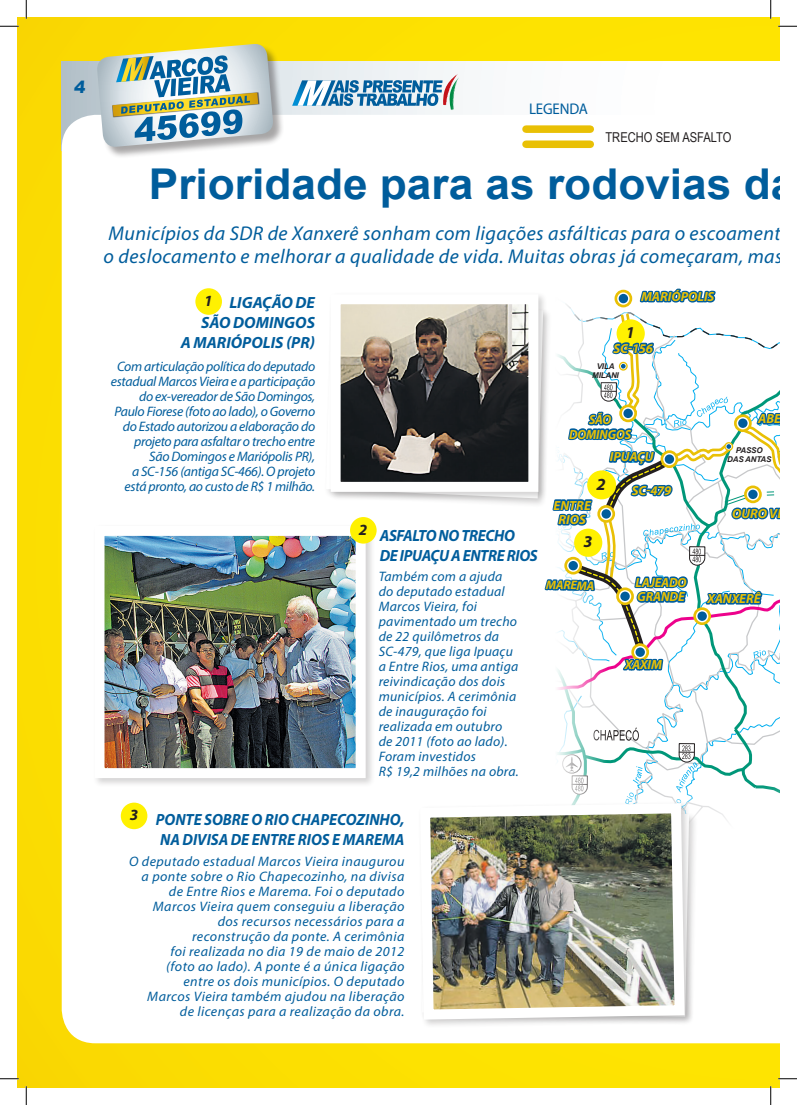
<style>
.page{position:relative;width:797px;height:1105px;background:#fff}
.page>*{position:absolute;margin:0;border:0;box-sizing:border-box;transform-origin:0 0}
.t1{font:700 42.5px "Arial";color:#005d9c;scale:1.04 1}
.t2{font:italic 20px/22.5px "Myriad Pro";letter-spacing:.02em;color:#005d9c}
.t3{font:italic 700 17px "Myriad Pro";color:#231f20}
.t4{font:900 16.88px "Arial";color:#005d9c}
.t5{font:italic 700 16.62px "Myriad Pro";color:#231f20}
.t6{font:italic 700 16.25px/20px "Myriad Pro";color:#005d9c;scale:.95 1}
.t7{font:italic 700 16.25px/20px "Myriad Pro";color:#005d9c;text-align:right}
.t8{font:italic 700 16.25px/20px "Myriad Pro";letter-spacing:-.02em;color:#005d9c;scale:.95 1}
.t9{font:italic 700 15.62px "Myriad Pro";color:#231f20}
.t10{font:15.5px "Myriad Pro";letter-spacing:-.01em;color:#005d9c;scale:.96 1}
.t11{font:italic 13.75px/15px "Myriad Pro";letter-spacing:.02em;color:#005d9c;text-align:right}
.t12{font:italic 13.75px/15px "Myriad Pro";letter-spacing:-.02em;color:#005d9c;text-align:right}
.t13{font:13.62px "Arial Narrow";color:#231f20}
.t14{font:italic 700 13.25px/14.6px "Myriad Pro";color:#e9c005}
.t15{font:italic 700 13.25px/14.6px "Myriad Pro";color:#e9c005;text-align:center;scale:.94 1}
.t16{font:italic 700 12.5px "Myriad Pro";color:#e9c005}
.t17{font:italic 700 8px/9.5px "Arial";letter-spacing:-.02em;color:#231f20;text-align:center}
</style>
<div class="page">
<div style="left:17px;top:17px;width:762px;height:1070px;background:#fbdd01"></div>
<svg style="left:62px;top:62px;width:717px;height:53px;background:#f3f6f7"></svg>
<div style="left:62px;top:115px;width:717px;height:928px;background:#fff"></div>
<svg style="left:292px;top:73px;width:167px;height:38px;background:#9dbed3"></svg>
<div style="left:98px;top:45px;width:187px;height:114px;background:#231f20;opacity:.4"></div>
<svg style="left:96px;top:44px;width:178px;height:104px;background:#acbfb2"></svg>
<div style="left:488px;top:281px;width:291px;height:54px;background:#fff"></div>
<div style="left:488px;top:772px;width:291px;height:79px;background:#fff"></div>
<div style="left:418px;top:801px;width:276px;height:228px;background:#231f20;opacity:.2"></div>
<img style="left:415px;top:798px;width:274px;height:227px">
<div style="left:92px;top:524px;width:283px;height:264px;background:#231f20;opacity:.2"></div>
<img style="left:105px;top:537px;width:249px;height:230px">
<div style="left:94px;top:526px;width:271px;height:252px;border:10px solid #fff"></div>
<div style="left:350px;top:517px;width:26px;height:27px;background:#fff101;border-radius:50%"></div>
<div style="left:121px;top:803px;width:26px;height:26px;background:#fff101;border-radius:50%"></div>
<div style="left:321px;top:296px;width:196px;height:208px;background:#fff"></div>
<div style="left:328px;top:292px;width:219px;height:209px;background:#231f20;opacity:.2"></div>
<img style="left:341px;top:305px;width:176px;height:176px">
<div style="left:330px;top:294px;width:208px;height:198px;border:10px solid #fff"></div>
<div style="left:195px;top:288px;width:27px;height:27px;background:#fff101;border-radius:50%"></div>
<div style="left:526px;top:125px;width:64px;height:8px;background:#e9c005"></div>
<div style="left:526px;top:140px;width:64px;height:8px;background:#e9c005"></div>
<svg style="left:517px;top:154px;width:262px;height:694px;background:#e2e9e6"></svg>
<svg style="left:0;top:25px;width:19px;height:2px"></svg>
<svg style="left:778px;top:25px;width:19px;height:2px"></svg>
<svg style="left:0;top:1078px;width:19px;height:1px"></svg>
<svg style="left:778px;top:1078px;width:19px;height:1px"></svg>
<svg style="left:25px;top:0;width:2px;height:19px"></svg>
<svg style="left:25px;top:1086px;width:2px;height:19px"></svg>
<svg style="left:770px;top:0;width:1px;height:19px"></svg>
<svg style="left:770px;top:1086px;width:1px;height:19px"></svg>
<p class="t4" style="left:74px;top:74px;width:15px">4</p>
<p class="t10" style="left:529px;top:99px;width:63px">LEGENDA</p>
<p class="t13" style="left:605px;top:127px;width:128px">TRECHO SEM ASFALTO</p>
<h1 class="t1" style="left:149px;top:156px;width:623px">Prioridade para as rodovias da</h1>
<h2 class="t2" style="left:104px;top:222px;width:695px">Municípios da SDR de Xanxerê sonham com ligações asfálticas para o escoamento o deslocamento e melhorar a qualidade de vida. Muitas obras já começaram, mas p</h2>
<p class="t7" style="left:181px;top:292px;width:136px">LIGAÇÃO DE<br>SÃO DOMINGOS<br>A MARIÓPOLIS (PR)</p>
<p class="t9" style="left:204px;top:290px;width:10px">1</p>
<p class="t12" style="left:111px;top:359px;width:206px">Com articulação política do deputado estadual Marcos Vieira e a participação do ex-vereador de São Domingos, Paulo Fiorese (foto ao lado), o Governo do Estado autorizou a elaboração do projeto para asfaltar o trecho entre São Domingos e Mariópolis PR),<br>a SC-156 (antiga SC-466). O projeto está pronto, ao custo de R$ 1 milhão.</p>
<p class="t14" style="left:641px;top:289px;width:75px">MARIÓPOLIS</p>
<p class="t5" style="left:626px;top:322px;width:10px">1</p>
<p class="t14" style="left:613px;top:340px;width:41px">SC-156</p>
<p class="t17" style="left:592px;top:361px;width:28px">VILA<br>MILANI</p>
<p class="t9" style="left:359px;top:519px;width:10px">2</p>
<p class="t8" style="left:380px;top:525px;width:168px">ASFALTO NO TRECHO<br>DE IPUAÇU A ENTRE RIOS</p>
<p class="t11" style="left:379px;top:569px;width:141px;text-align:left">Também com a ajuda do deputado estadual<br>Marcos Vieira, foi pavimentado um trecho de 22 quilômetros da<br>SC-479, que liga Ipuaçu a Entre Rios, uma antiga reivindicação dos dois municípios. A cerimônia de inauguração foi realizada em outubro de 2011 (foto ao lado).<br>Foram investidos<br>R$ 19,2 milhões na obra.</p>
<p class="t15" style="left:569px;top:412px;width:67px">SÃO<br>DOMINGOS</p>
<p class="t14" style="left:610px;top:449px;width:45px">IPUAÇU</p>
<p class="t3" style="left:596px;top:473px;width:11px">2</p>
<p class="t14" style="left:553px;top:497px;width:39px;text-align:center">ENTRE<br>RIOS</p>
<p class="t5" style="left:583px;top:531px;width:10px">3</p>
<p class="t16" style="left:546px;top:577px;width:50px;rotate:1deg">MAREMA</p>
<p class="t14" style="left:632px;top:483px;width:41px">SC-479</p>
<p class="t14" style="left:635px;top:575px;width:53px">LAJEADO<br>GRANDE</p>
<p class="t14" style="left:624px;top:657px;width:39px">XAXIM</p>
<p class="t14" style="left:758px;top:411px;width:39px">ABELA</p>
<p class="t17" style="left:727px;top:445px;width:46px">PASSO<br>DAS ANTAS</p>
<p class="t14" style="left:732px;top:506px;width:70px">OURO VERD</p>
<p class="t14" style="left:707px;top:591px;width:55px">XANXERÊ</p>
<p class="t9" style="left:130px;top:805px;width:10px">3</p>
<p class="t6" style="left:156px;top:809px;width:263px">PONTE SOBRE O RIO CHAPECOZINHO,<br>NA DIVISA DE ENTRE RIOS E MAREMA</p>
<p class="t11" style="left:129px;top:854px;width:277px">O deputado estadual Marcos Vieira inaugurou a ponte sobre o Rio Chapecozinho, na divisa de Entre Rios e Marema. Foi o deputado Marcos Vieira quem conseguiu a liberação dos recursos necessários para a<br>reconstrução da ponte. A cerimônia<br>foi realizada no dia 19 de maio de 2012<br>(foto ao lado). A ponte é a única ligação<br>entre os dois municípios. O deputado<br>Marcos Vieira também ajudou na liberação<br>de licenças para a realização da obra.</p>
</div>
